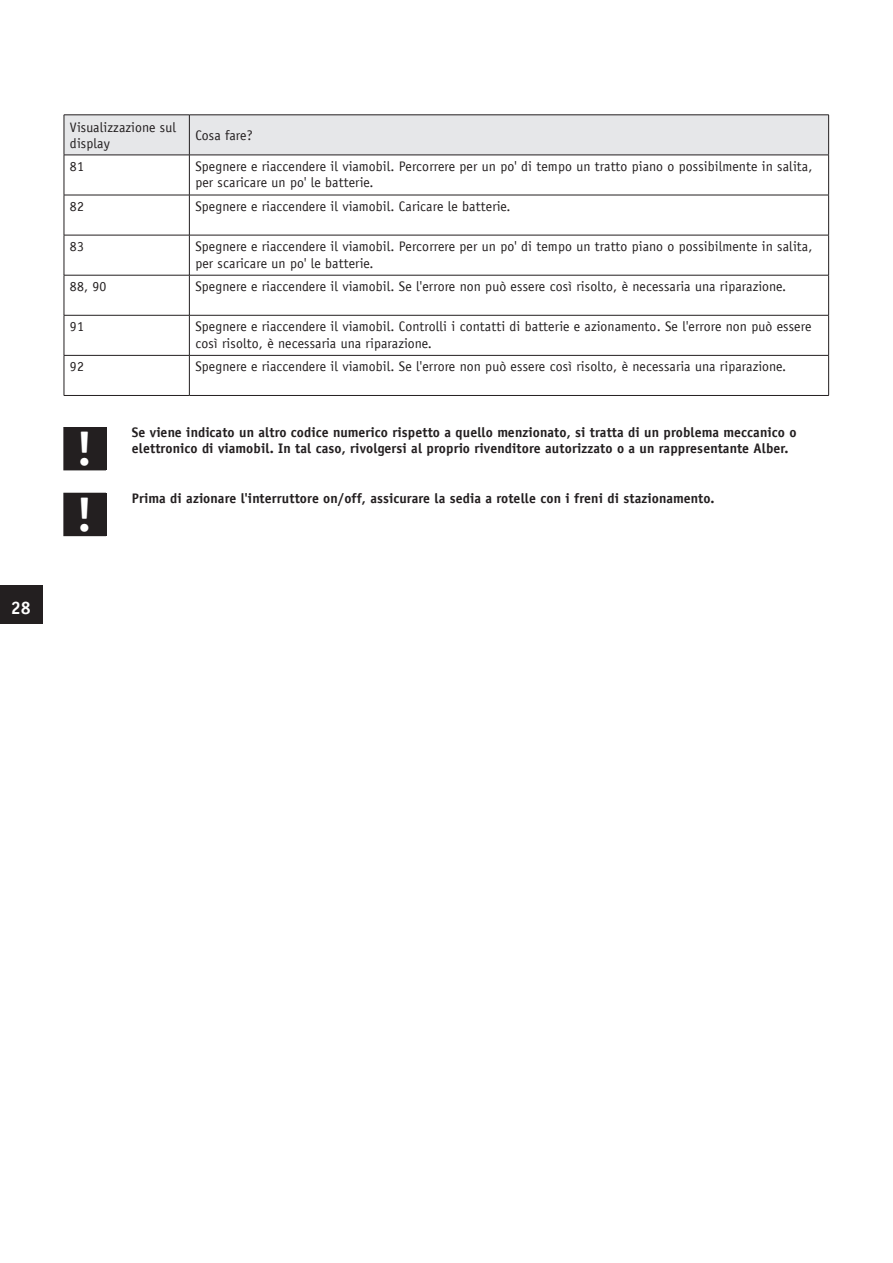
<style>
.page{position:relative;width:893px;height:1263px;background:#fff}
.page>*{position:absolute;margin:0;border:0;box-sizing:border-box;transform-origin:0 0}
.t1{font:700 47.55px/65.7px "Officina Sans";color:#fff}
.t2{font:700 18px "Officina Sans LT";color:#fff}
.t3{font:13.8px/16.5px "Officina Sans LT";letter-spacing:.01em;color:#231f20}
.t4{font:700 13.8px/16.5px "Officina Sans LT";letter-spacing:.01em;color:#231f20}
</style>
<div class="page">
<div style="left:0;top:586px;width:43px;height:38px;background:#231f20"></div>
<div style="left:65px;top:116px;width:763px;height:39px;background:#e6e7e9"></div>
<hr style="left:64px;top:115px;width:125px;height:1px;background:#231f20">
<hr style="left:64px;top:115px;width:1px;height:40px;background:#231f20">
<hr style="left:189px;top:115px;width:640px;height:1px;background:#231f20">
<hr style="left:189px;top:115px;width:1px;height:40px;background:#231f20">
<hr style="left:828px;top:115px;width:1px;height:40px;background:#231f20">
<hr style="left:64px;top:155px;width:125px;height:1px;background:#231f20">
<hr style="left:64px;top:155px;width:1px;height:40px;background:#231f20">
<hr style="left:189px;top:155px;width:640px;height:1px;background:#231f20">
<hr style="left:189px;top:155px;width:1px;height:40px;background:#231f20">
<hr style="left:828px;top:155px;width:1px;height:40px;background:#231f20">
<hr style="left:64px;top:195px;width:125px;height:1px;background:#231f20">
<hr style="left:64px;top:195px;width:1px;height:40px;background:#231f20">
<hr style="left:189px;top:195px;width:640px;height:1px;background:#231f20">
<hr style="left:189px;top:195px;width:1px;height:40px;background:#231f20">
<hr style="left:828px;top:195px;width:1px;height:40px;background:#231f20">
<hr style="left:64px;top:235px;width:125px;height:1px;background:#231f20">
<hr style="left:64px;top:235px;width:1px;height:40px;background:#231f20">
<hr style="left:189px;top:235px;width:640px;height:1px;background:#231f20">
<hr style="left:189px;top:235px;width:1px;height:40px;background:#231f20">
<hr style="left:828px;top:235px;width:1px;height:40px;background:#231f20">
<hr style="left:64px;top:275px;width:125px;height:1px;background:#231f20">
<hr style="left:64px;top:275px;width:1px;height:40px;background:#231f20">
<hr style="left:189px;top:275px;width:640px;height:1px;background:#231f20">
<hr style="left:189px;top:275px;width:1px;height:40px;background:#231f20">
<hr style="left:828px;top:275px;width:1px;height:40px;background:#231f20">
<hr style="left:64px;top:315px;width:125px;height:1px;background:#231f20">
<hr style="left:64px;top:315px;width:1px;height:40px;background:#231f20">
<hr style="left:189px;top:315px;width:640px;height:1px;background:#231f20">
<hr style="left:189px;top:315px;width:1px;height:40px;background:#231f20">
<hr style="left:828px;top:315px;width:1px;height:40px;background:#231f20">
<hr style="left:64px;top:355px;width:125px;height:1px;background:#231f20">
<hr style="left:64px;top:356px;width:1px;height:39px;background:#231f20">
<hr style="left:189px;top:355px;width:640px;height:1px;background:#231f20">
<hr style="left:189px;top:356px;width:1px;height:39px;background:#231f20">
<hr style="left:828px;top:356px;width:1px;height:39px;background:#231f20">
<hr style="left:64px;top:395px;width:125px;height:1px;background:#231f20">
<hr style="left:189px;top:395px;width:640px;height:1px;background:#231f20">
<div style="left:64px;top:427px;width:42px;height:43px;background:#231f20"></div>
<div style="left:64px;top:493px;width:42px;height:43px;background:#231f20"></div>
<h2 class="t2" style="left:11px;top:597px;width:22px">28</h2>
<p class="t3" style="left:70px;top:119px;width:107px">Visualizzazione sul display</p>
<p class="t3" style="left:195px;top:127px;width:59px">Cosa fare?</p>
<p class="t3" style="left:70px;top:158px;width:15px">81</p>
<p class="t3" style="left:195px;top:158px;width:619px">Spegnere e riaccendere il viamobil. Percorrere per un po' di tempo un tratto piano o possibilmente in salita, per scaricare un po' le batterie.</p>
<p class="t3" style="left:70px;top:198px;width:15px">82</p>
<p class="t3" style="left:195px;top:198px;width:317px">Spegnere e riaccendere il viamobil. Caricare le batterie.</p>
<p class="t3" style="left:70px;top:238px;width:15px">83</p>
<p class="t3" style="left:195px;top:238px;width:619px">Spegnere e riaccendere il viamobil. Percorrere per un po' di tempo un tratto piano o possibilmente in salita, per scaricare un po' le batterie.</p>
<p class="t3" style="left:70px;top:278px;width:38px">88, 90</p>
<p class="t3" style="left:195px;top:278px;width:592px">Spegnere e riaccendere il viamobil. Se l'errore non può essere così risolto, è necessaria una riparazione.</p>
<p class="t3" style="left:70px;top:318px;width:15px">91</p>
<p class="t3" style="left:195px;top:318px;width:618px">Spegnere e riaccendere il viamobil. Controlli i contatti di batterie e azionamento. Se l'errore non può essere così risolto, è necessaria una riparazione.</p>
<p class="t3" style="left:70px;top:358px;width:15px">92</p>
<p class="t3" style="left:195px;top:358px;width:592px">Spegnere e riaccendere il viamobil. Se l'errore non può essere così risolto, è necessaria una riparazione.</p>
<h1 class="t1" style="left:76px;top:415px;width:18px">! !</h1>
<p class="t4" style="left:132px;top:424px;width:666px">Se viene indicato un altro codice numerico rispetto a quello menzionato, si tratta di un problema meccanico o elettronico di viamobil. In tal caso, rivolgersi al proprio rivenditore autorizzato o a un rappresentante Alber.</p>
<p class="t4" style="left:132px;top:489px;width:584px">Prima di azionare l'interruttore on/off, assicurare la sedia a rotelle con i freni di stazionamento.</p>
</div>
